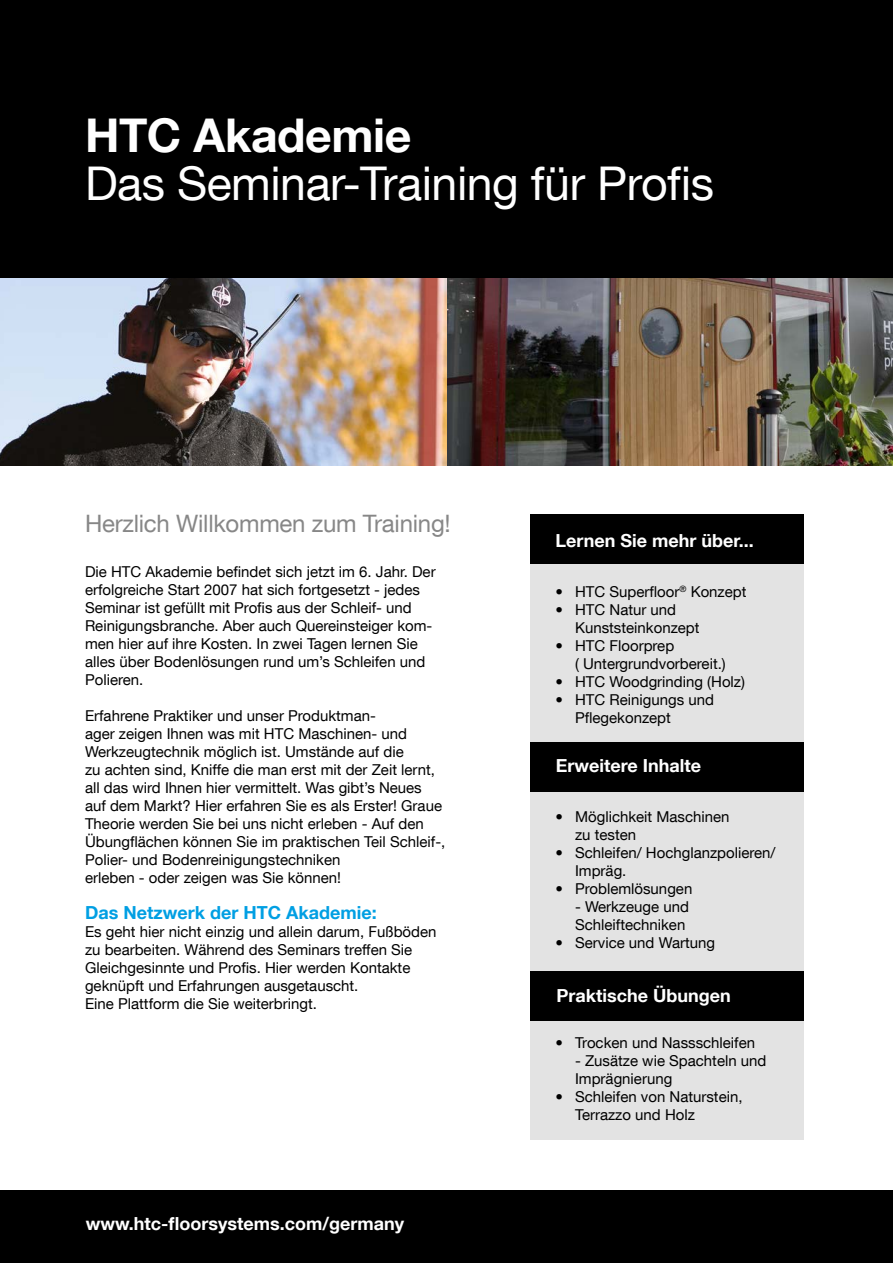
<style>
.page{position:relative;width:893px;height:1263px;background:#fff}
.page>*{position:absolute;margin:0;border:0;box-sizing:border-box;transform-origin:0 0}
.t1{font:46.5px "Helvetica Neue LT Com";letter-spacing:-.01em;color:#fff}
.t2{font:700 46.5px "Helvetica Neue LT Com";letter-spacing:-.01em;color:#fff}
.t3{font:24px "Helvetica Neue LT Com";letter-spacing:-.01em;color:#878787}
.t4{font:700 18px "Helvetica Neue LT Com";color:#fff}
.t5{font:700 18px "Helvetica Neue LT Com";color:#009fe3}
.t6{font:15px/18px "Helvetica Neue LT Com";color:#000}
</style>
<div class="page">
<img style="left:0;top:278px;width:893px;height:187px">
<div style="left:0;top:0;width:893px;height:278px;background:#000"></div>
<div style="left:0;top:1191px;width:893px;height:72px;background:#000"></div>
<div style="left:530px;top:514px;width:274px;height:626px;background:#e3e3e3"></div>
<div style="left:530px;top:514px;width:274px;height:50px;background:#000"></div>
<div style="left:530px;top:743px;width:274px;height:49px;background:#000"></div>
<div style="left:530px;top:971px;width:274px;height:50px;background:#000"></div>
<h1 class="t2" style="left:85px;top:106px;width:328px">HTC Akademie</h1>
<h1 class="t1" style="left:85px;top:155px;width:631px">Das Seminar-Training für Profis</h1>
<h2 class="t3" style="left:85px;top:508px;width:367px">Herzlich Willkommen zum Training!</h2>
<p class="t6" style="left:85px;top:562px;width:352px">Die HTC Akademie befindet sich jetzt im 6. Jahr. Der erfolgreiche Start 2007 hat sich fortgesetzt - jedes Seminar ist gefüllt mit Profis aus der Schleif- und Reinigungsbranche. Aber auch Quereinsteiger kom&shy;men hier auf ihre Kosten. In zwei Tagen lernen Sie alles über Bodenlösungen rund um’s Schleifen und Polieren.</p>
<p class="t6" style="left:85px;top:706px;width:362px">Erfahrene Praktiker und unser Produktman-<br>ager zeigen Ihnen was mit HTC Maschinen- und Werkzeugtechnik möglich ist. Umstände auf die<br>zu achten sind, Kniffe die man erst mit der Zeit lernt, all das wird Ihnen hier vermittelt. Was gibt’s Neues auf dem Markt? Hier erfahren Sie es als Erster! Graue Theorie werden Sie bei uns nicht erleben - Auf den Übungflächen können Sie im praktischen Teil Schleif-, Polier- und Bodenreinigungstechniken<br>erleben - oder zeigen was Sie können!</p>
<p class="t5" style="left:85px;top:901px;width:293px">Das Netzwerk der HTC Akademie:</p>
<p class="t6" style="left:85px;top:922px;width:353px">Es geht hier nicht einzig und allein darum, Fußböden zu bearbeiten. Während des Seminars treffen Sie Gleichgesinnte und Profis. Hier werden Kontakte geknüpft und Erfahrungen ausgetauscht.<br>Eine Plattform die Sie weiterbringt.</p>
<p class="t4" style="left:86px;top:1212px;width:320px">www.htc-floorsystems.com/germany</p>
<p class="t4" style="left:556px;top:529px;width:200px">Lernen Sie mehr über...</p>
<p class="t6" style="left:556px;top:582px;width:192px">• HTC Superfloor<sup>®</sup> Konzept</p>
<p class="t6" style="left:575px;top:600px;width:126px;text-indent:-20px">• HTC Natur und<br>Kunststeinkonzept</p>
<p class="t6" style="left:575px;top:636px;width:152px;text-indent:-20px">• HTC Floorprep<br>( Untergrundvorbereit.)</p>
<p class="t6" style="left:556px;top:672px;width:191px">• HTC Woodgrinding (Holz)</p>
<p class="t6" style="left:575px;top:690px;width:140px;text-indent:-20px">• HTC Reinigungs und<br>Pflegekonzept</p>
<p class="t4" style="left:556px;top:754px;width:147px">Erweitere Inhalte</p>
<p class="t6" style="left:575px;top:808px;width:156px;text-indent:-20px">• Möglichkeit Maschinen zu testen</p>
<p class="t6" style="left:575px;top:844px;width:202px;text-indent:-20px">• Schleifen/ Hochglanzpolieren/<br>Impräg.</p>
<p class="t6" style="left:556px;top:880px;width:138px">• Problemlösungen</p>
<p class="t6" style="left:575px;top:898px;width:115px">- Werkzeuge und<br>Schleiftechniken</p>
<p class="t6" style="left:556px;top:934px;width:161px">• Service und Wartung</p>
<p class="t4" style="left:557px;top:984px;width:176px">Praktische Übungen</p>
<p class="t6" style="left:556px;top:1034px;width:201px">• Trocken und Nassschleifen</p>
<p class="t6" style="left:575px;top:1052px;width:193px">- Zusätze wie Spachteln und<br>Imprägnierung</p>
<p class="t6" style="left:575px;top:1088px;width:169px;text-indent:-20px">• Schleifen von Naturstein,<br>Terrazzo und Holz</p>
</div>
